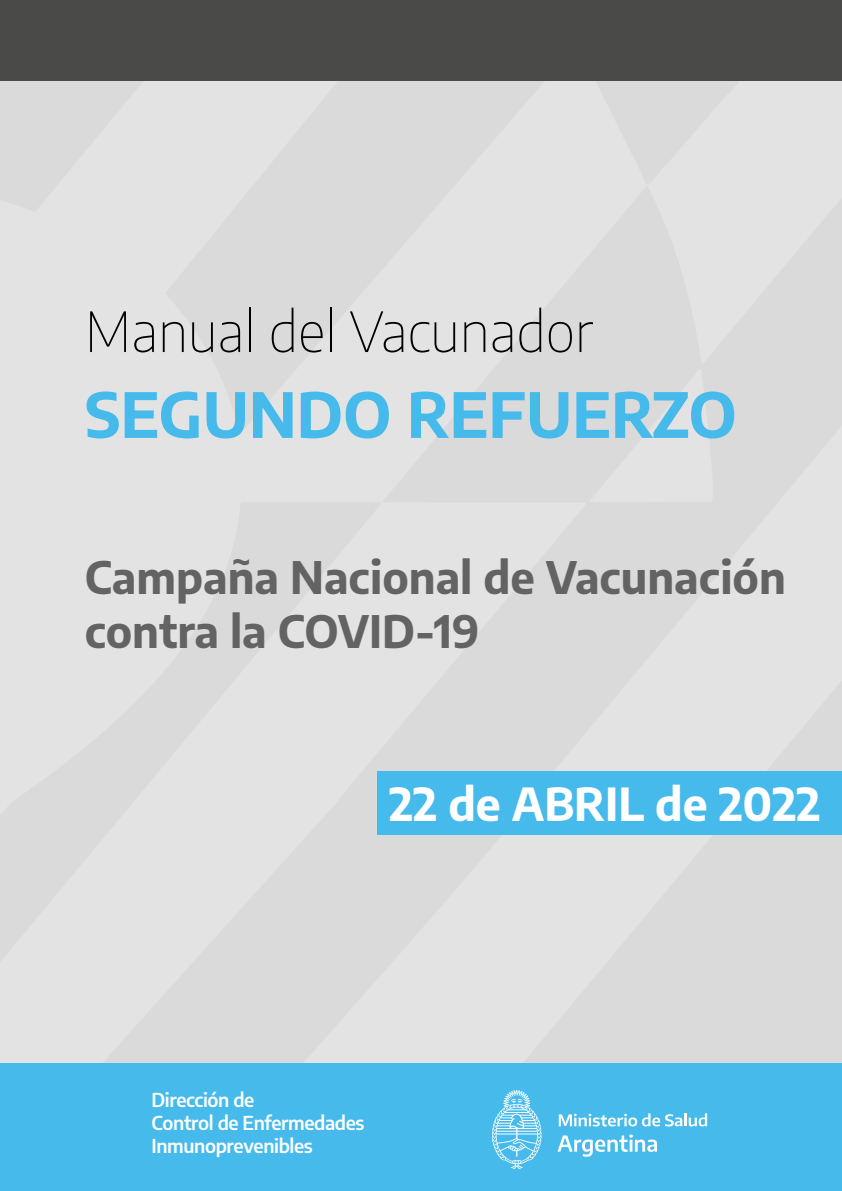
<style>
.page{position:relative;width:842px;height:1191px;background:#fff}
.page>*{position:absolute;margin:0;border:0;box-sizing:border-box;transform-origin:0 0}
.t1{font:700 61.8px "Encode Sans";color:#47baec}
.t2{font:100 55px "Encode Sans";color:#000}
.t3{font:700 44.8px "Encode Sans";color:#fff}
.t4{font:700 44px/53.8px "Encode Sans";color:#646363}
.t5{font:600 18.8px/22.6px "Encode Sans";letter-spacing:-.02em;color:#fff}
</style>
<div class="page">
<div style="left:0;top:76px;width:842px;height:988px;background:#e3e3e3"></div>
<div style="left:0;top:1063px;width:842px;height:128px;background:#47baec"></div>
<svg style="left:492px;top:1090px;width:50px;height:79px"></svg>
<svg style="left:558px;top:1134px;width:99px;height:22px"></svg>
<svg style="left:559px;top:1113px;width:148px;height:13px"></svg>
<div style="left:0;top:1px;width:842px;height:80px;background:#4a4a49"></div>
<div style="left:377px;top:771px;width:465px;height:64px;background:#47baec"></div>
<h2 class="t2" style="left:85px;top:294px;width:510px">Manual del Vacunador</h2>
<h1 class="t1" style="left:85px;top:368px;width:653px">SEGUNDO REFUERZO</h1>
<h3 class="t4" style="left:85px;top:548px;width:703px">Campaña Nacional de Vacunación contra la COVID-19</h3>
<h3 class="t3" style="left:389px;top:770px;width:433px">22 de ABRIL de 2022</h3>
<p class="t5" style="left:152px;top:1088px;width:214px">Dirección de<br>Control de Enfermedades<br>Inmunoprevenibles</p>
</div>
